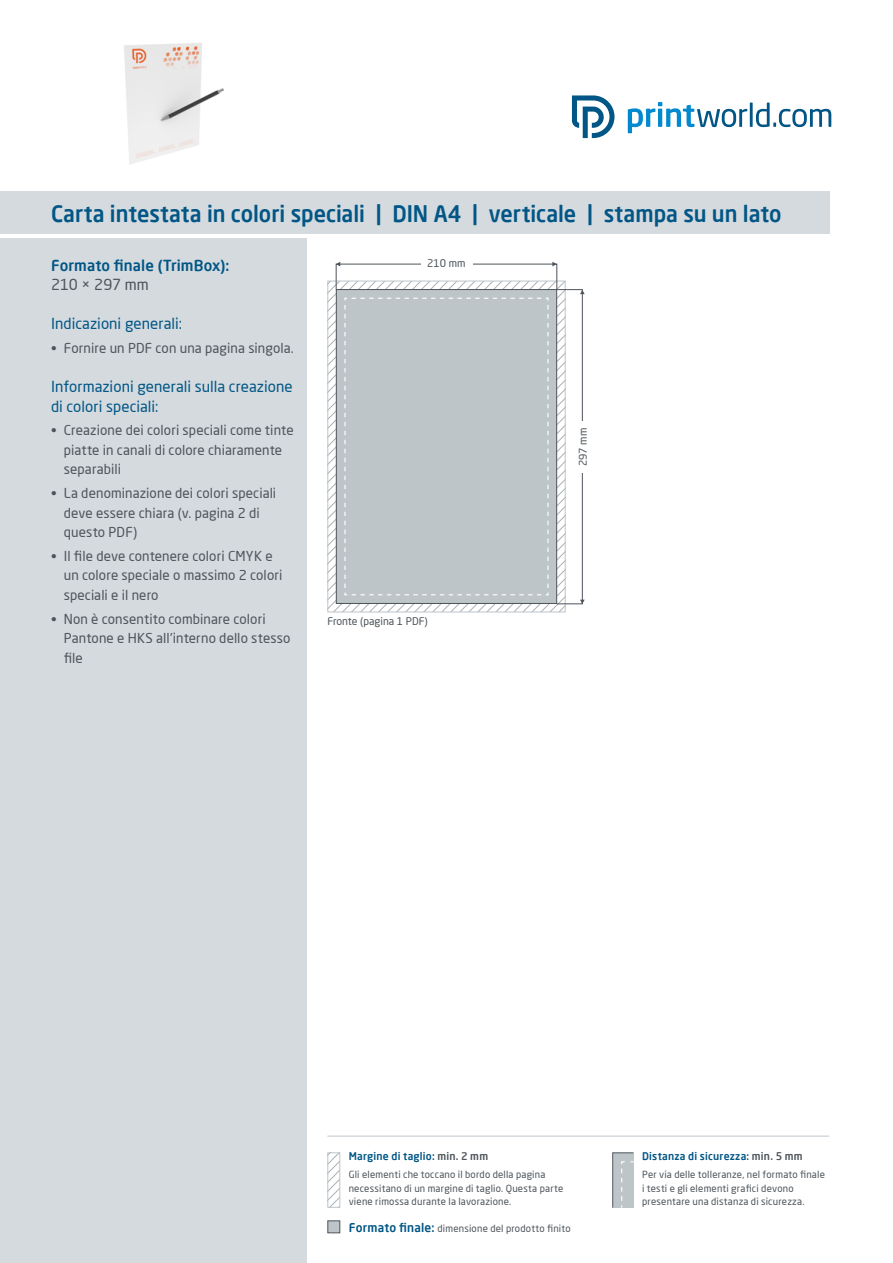
<style>
.page{position:relative;width:893px;height:1263px;background:#fff}
.page>*{position:absolute;margin:0;border:0;box-sizing:border-box;transform-origin:0 0}
.t1{font:500 22.5px "Neo Sans Pro";color:#015685;scale:.96 1}
.t2{font:15px/19.5px "Neo Sans Pro";color:#015685}
.t3{font:500 15px "Neo Sans Pro";letter-spacing:.005em;color:#015685}
.t4{font:15px "Neo Sans Pro";letter-spacing:-.005em;color:#4d545a}
.t5{font:13.5px/19.5px "Neo Sans Pro";letter-spacing:.01em;color:#4d545a}
.t6{font:500 10.5px "Neo Sans Pro";letter-spacing:.025em;color:#015685}
.t7{font:10.5px "Neo Sans Pro";color:#4d545a}
.t8{font:9.75px/13.5px "Neo Sans Pro";letter-spacing:.02em;color:#4d545a}
.s1{color:#4d545a}
.s2{font-weight:500;font-size:12px;color:#015685}
</style>
<div class="page">
<div style="left:0;top:238px;width:306px;height:1025px;background:#d4dade"></div>
<div style="left:0;top:191px;width:829px;height:43px;background:#d4dade"></div>
<svg style="left:628px;top:102px;width:203px;height:31px"></svg>
<svg style="left:572px;top:96px;width:42px;height:42px"></svg>
<img style="left:124px;top:43px;width:100px;height:121px">
<div style="left:336px;top:289px;width:221px;height:315px;background:#bec5c9"></div>
<div style="left:557px;top:289px;width:26px;height:315px;border:1px solid #4d545a"></div>
<div style="left:336px;top:264px;width:221px;height:26px;border:1px solid #4d545a"></div>
<svg style="left:336px;top:262px;width:4px;height:4px"></svg>
<svg style="left:552px;top:262px;width:5px;height:4px"></svg>
<svg style="left:580px;top:290px;width:5px;height:4px"></svg>
<svg style="left:580px;top:600px;width:5px;height:4px"></svg>
<div style="left:579px;top:422px;width:8px;height:51px;background:#fff"></div>
<div style="left:421px;top:259px;width:51px;height:9px;background:#fff"></div>
<svg style="left:328px;top:298px;width:237px;height:314px"></svg>
<svg style="left:344px;top:297px;width:205px;height:299px"></svg>
<hr style="left:327px;top:1135px;width:502px;height:2px;background:#d4dade">
<svg style="left:329px;top:1154px;width:9px;height:52px"></svg>
<div style="left:327px;top:1152px;width:13px;height:56px;border:1px solid #bec5c9"></div>
<div style="left:327px;top:1220px;width:13px;height:13px;background:#bec5c9;border:1px solid #4d545a"></div>
<svg style="left:612px;top:1152px;width:22px;height:56px"></svg>
<h1 class="t1" style="left:51px;top:200px;width:762px">Carta intestata in colori speciali | DIN A4 | verticale | stampa su un lato</h1>
<p class="t3" style="left:51px;top:256px;width:180px">Formato finale (TrimBox):</p>
<p class="t4" style="left:51px;top:276px;width:99px">210 × 297 mm</p>
<p class="t2" style="left:51px;top:314px;width:133px">Indicazioni generali:</p>
<p class="t5" style="left:51px;top:338px;width:244px">• Fornire un PDF con una pagina singola.</p>
<p class="t2" style="left:51px;top:377px;width:243px">Informazioni generali sulla creazione di colori speciali:</p>
<p class="t5" style="left:64px;top:420px;width:231px;text-indent:-13px">• Creazione dei colori speciali come tinte piatte in canali di colore chiaramente separabili</p>
<p class="t5" style="left:64px;top:483px;width:214px;text-indent:-13px">• La denominazione dei colori speciali deve essere chiara (v. pagina 2 di questo PDF)</p>
<p class="t5" style="left:64px;top:546px;width:220px;text-indent:-13px">• Il file deve contenere colori CMYK e un colore speciale o massimo 2 colori speciali e il nero</p>
<p class="t5" style="left:64px;top:609px;width:228px;text-indent:-13px">• Non è consentito combinare colori<br>Pantone e HKS all'interno dello stesso file</p>
<p class="t7" style="left:427px;top:257px;width:40px">210 mm</p>
<p class="t7" style="left:327px;top:614px;width:102px">Fronte (pagina 1 PDF)</p>
<p class="t7" style="left:576px;top:466px;width:40px;rotate:-90deg">297 mm</p>
<p class="t6" style="left:349px;top:1150px;width:141px">Margine di taglio: <span class="s1">min. 2 mm</span></p>
<p class="t8" style="left:349px;top:1168px;width:216px">Gli elementi che toccano il bordo della pagina necessitano di un margine di taglio. Questa parte viene rimossa durante la lavorazione.</p>
<p class="t8" style="left:349px;top:1221px;width:223px"><span class="s2">Formato finale:</span> dimensione del prodotto finito</p>
<p class="t6" style="left:642px;top:1150px;width:162px">Distanza di sicurezza: <span class="s1">min. 5 mm</span></p>
<p class="t8" style="left:642px;top:1168px;width:184px">Per via delle tolleranze, nel formato finale i testi e gli elementi grafici devono presentare una distanza di sicurezza.</p>
</div>
